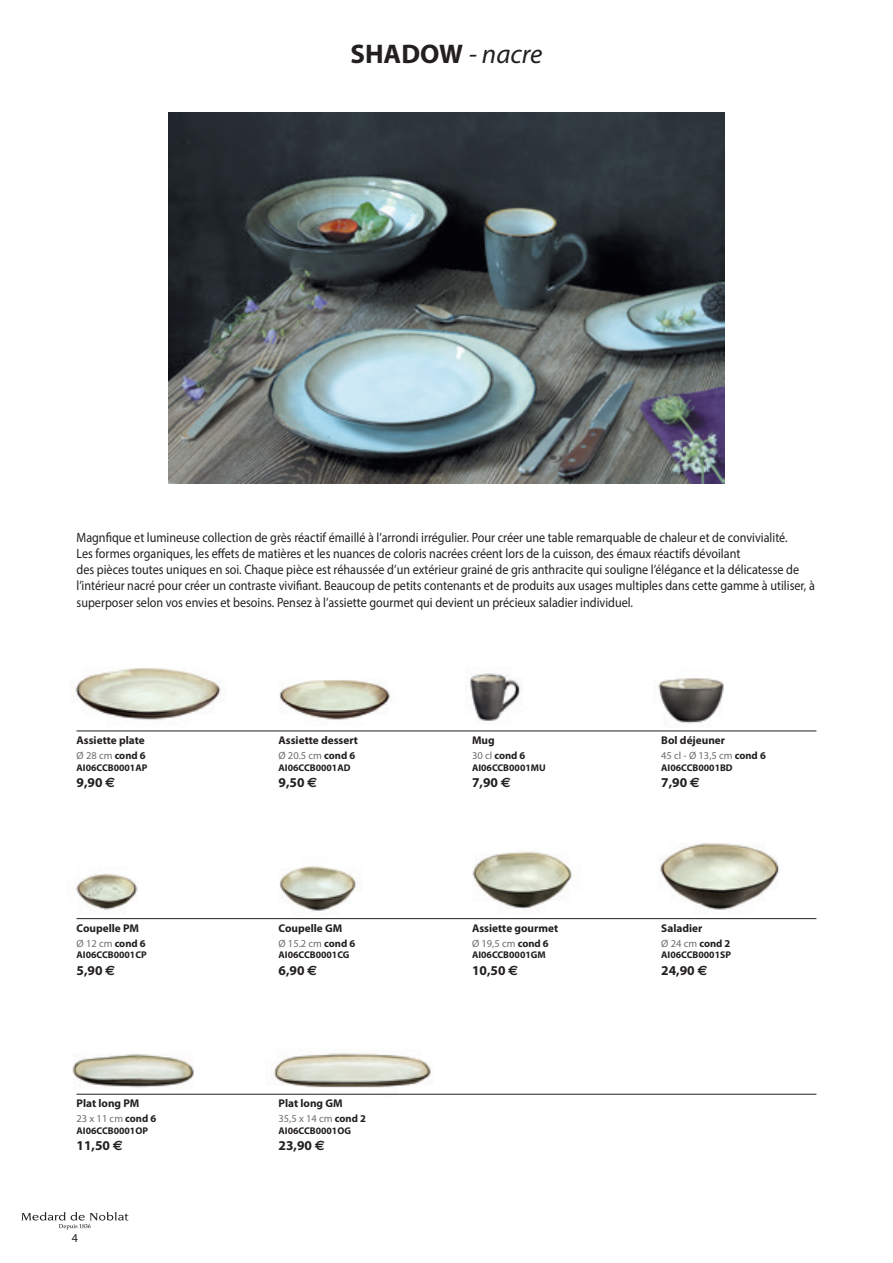
<style>
.page{position:relative;width:893px;height:1263px;background:#fff}
.page>*{position:absolute;margin:0;border:0;box-sizing:border-box;transform-origin:0 0}
.t1{font:700 27px "Myriad Pro";color:#231f20}
.t2{font:13.5px/16.2px "Myriad Pro";color:#231f20;scale:.9 1}
.t3{font:700 13.5px "Myriad Pro";color:#231f20}
.t4{font:12px "Myriad Pro";color:#231f20}
.t5{font:700 11.25px "Myriad Pro";color:#231f20}
.t6{font:10.5px "Myriad Pro";color:#6c6d70}
.t7{font:700 10.5px "Myriad Pro";color:#231f20}
.t8{font:700 9.75px "Myriad Pro";color:#231f20}
.s1{font-weight:400;font-style:italic}
.s2{font-weight:700;color:#231f20}
.s3{font-family:"Euro Sans"}
.s4{font-weight:400;color:#6c6d70}
</style>
<div class="page">
<svg style="left:21px;top:1212px;width:107px;height:17px"></svg>
<img style="left:72px;top:1054px;width:131px;height:41px">
<img style="left:265px;top:1053px;width:173px;height:41px">
<img style="left:76px;top:871px;width:62px;height:39px">
<img style="left:268px;top:866px;width:102px;height:54px">
<img style="left:660px;top:843px;width:119px;height:67px">
<img style="left:75px;top:668px;width:158px;height:64px">
<img style="left:268px;top:680px;width:127px;height:52px">
<img style="left:658px;top:678px;width:66px;height:46px">
<img style="left:470px;top:673px;width:52px;height:48px">
<hr style="left:77px;top:730px;width:739px;height:1px;background:#231f20">
<hr style="left:77px;top:918px;width:739px;height:1px;background:#231f20">
<hr style="left:77px;top:1094px;width:739px;height:1px;background:#231f20">
<img style="left:472px;top:851px;width:100px;height:58px">
<img style="left:168px;top:113px;width:557px;height:370px">
<h1 class="t1" style="left:350px;top:36px;width:194px">SHADOW <span class="s1">- nacre</span></h1>
<p class="t2" style="left:77px;top:529px;width:822px">Magnfique et lumineuse collection de grès réactif émaillé à l’arrondi irrégulier. Pour créer une table remarquable de chaleur et de convivialité.<br>Les formes organiques, les effets de matières et les nuances de coloris nacrées créent lors de la cuisson, des émaux réactifs dévoilant<br>des pièces toutes uniques en soi. Chaque pièce est réhaussée d’un extérieur grainé de gris anthracite qui souligne l’élégance et la délicatesse de l’intérieur nacré pour créer un contraste vivifiant. Beaucoup de petits contenants et de produits aux usages multiples dans cette gamme à utiliser, à superposer selon vos envies et besoins. Pensez à l’assiette gourmet qui devient un précieux saladier individuel.</p>
<p class="t5" style="left:77px;top:733px;width:70px">Assiette plate</p>
<p class="t6" style="left:77px;top:749px;width:71px">Ø 28 cm <span class="s2">cond 6</span></p>
<p class="t8" style="left:77px;top:761px;width:72px">AI06CCB0001AP</p>
<p class="t3" style="left:77px;top:773px;width:40px">9,90 <span class="s3">E</span></p>
<p class="t5" style="left:77px;top:920px;width:64px">Coupelle PM</p>
<p class="t6" style="left:77px;top:937px;width:71px">Ø 12 cm <span class="s2">cond 6</span></p>
<p class="t8" style="left:77px;top:949px;width:72px">AI06CCB0001CP</p>
<p class="t3" style="left:77px;top:961px;width:40px">5,90 <span class="s3">E</span></p>
<p class="t5" style="left:77px;top:1096px;width:64px">Plat long PM</p>
<p class="t6" style="left:77px;top:1112px;width:81px">23 x 11 cm <span class="s2">cond 6</span></p>
<p class="t8" style="left:77px;top:1124px;width:73px">AI06CCB0001OP</p>
<p class="t3" style="left:77px;top:1137px;width:48px">11,50 <span class="s3">E</span></p>
<p class="t4" style="left:72px;top:1230px;width:8px">4</p>
<p class="t5" style="left:279px;top:733px;width:81px">Assiette dessert</p>
<p class="t6" style="left:279px;top:749px;width:78px">Ø 20.5 cm <span class="s2">cond 6</span></p>
<p class="t8" style="left:279px;top:761px;width:74px">AI06CCB0001AD</p>
<p class="t3" style="left:279px;top:773px;width:40px">9,50 <span class="s3">E</span></p>
<p class="t5" style="left:279px;top:920px;width:65px">Coupelle GM</p>
<p class="t6" style="left:279px;top:937px;width:78px">Ø 15.2 cm <span class="s2">cond 6</span></p>
<p class="t8" style="left:279px;top:949px;width:72px">AI06CCB0001CG</p>
<p class="t3" style="left:279px;top:961px;width:40px">6,90 <span class="s3">E</span></p>
<p class="t5" style="left:279px;top:1096px;width:66px">Plat long GM</p>
<p class="t6" style="left:279px;top:1112px;width:89px">35,5 x 14 cm <span class="s2">cond 2</span></p>
<p class="t8" style="left:279px;top:1124px;width:74px">AI06CCB0001OG</p>
<p class="t3" style="left:279px;top:1137px;width:48px">23,90 <span class="s3">E</span></p>
<p class="t5" style="left:472px;top:733px;width:24px">Mug</p>
<p class="t7" style="left:472px;top:749px;width:55px"><span class="s4">30 cl</span> cond 6</p>
<p class="t8" style="left:472px;top:761px;width:75px">AI06CCB0001MU</p>
<p class="t3" style="left:472px;top:773px;width:40px">7,90 <span class="s3">E</span></p>
<p class="t5" style="left:472px;top:920px;width:88px">Assiette gourmet</p>
<p class="t6" style="left:472px;top:937px;width:78px">Ø 19,5 cm <span class="s2">cond 6</span></p>
<p class="t8" style="left:472px;top:949px;width:75px">AI06CCB0001GM</p>
<p class="t3" style="left:472px;top:961px;width:48px">10,50 <span class="s3">E</span></p>
<p class="t5" style="left:661px;top:733px;width:65px">Bol déjeuner</p>
<p class="t6" style="left:661px;top:749px;width:106px">45 cl - Ø 13,5 cm <span class="s2">cond 6</span></p>
<p class="t8" style="left:661px;top:761px;width:73px">AI06CCB0001BD</p>
<p class="t3" style="left:661px;top:773px;width:40px">7,90 <span class="s3">E</span></p>
<p class="t5" style="left:661px;top:920px;width:43px">Saladier</p>
<p class="t6" style="left:661px;top:937px;width:71px">Ø 24 cm <span class="s2">cond 2</span></p>
<p class="t8" style="left:661px;top:949px;width:71px">AI06CCB0001SP</p>
<p class="t3" style="left:661px;top:961px;width:48px">24,90 <span class="s3">E</span></p>
</div>
